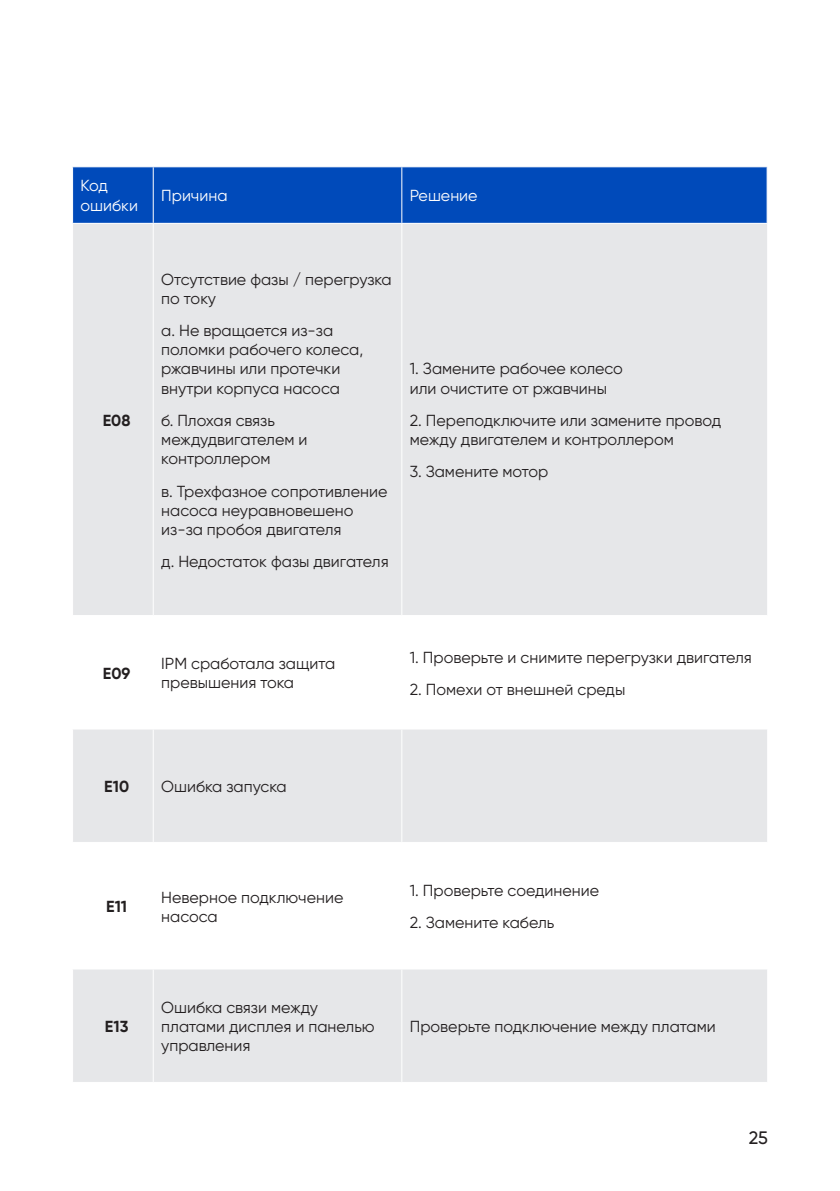
<style>
.page{position:relative;width:840px;height:1191px;background:#fff}
.page>*{position:absolute;margin:0;border:0;box-sizing:border-box;transform-origin:0 0}
.t1{font:500 18px "Gilroy";color:#231f20}
.Текст_для_таблиц{font:16px/19.2px "Gilroy";color:#231f20}
.Текст_для_таблиц-2{font:16px/20px "Gilroy";color:#fff}
.Текст_для_таблиц-3{font:700 16px "Gilroy";color:#231f20}
</style>
<div class="page">
<div style="left:73px;top:167px;width:693px;height:56px;background:#004aba"></div>
<div style="left:73px;top:224px;width:693px;height:858px;background:#e6e7e9"></div>
<svg style="left:73px;top:616px;width:80px;height:352px"></svg>
<svg style="left:154px;top:616px;width:612px;height:352px"></svg>
<hr style="left:153px;top:224px;width:1px;height:391px;background:#fff">
<hr style="left:401px;top:224px;width:1px;height:391px;background:#fff">
<hr style="left:153px;top:616px;width:1px;height:112px;background:#fff">
<hr style="left:401px;top:616px;width:1px;height:112px;background:#fff">
<hr style="left:153px;top:729px;width:1px;height:113px;background:#fff">
<hr style="left:401px;top:729px;width:1px;height:113px;background:#fff">
<hr style="left:153px;top:843px;width:1px;height:125px;background:#fff">
<hr style="left:401px;top:843px;width:1px;height:125px;background:#fff">
<hr style="left:153px;top:969px;width:1px;height:113px;background:#fff">
<hr style="left:401px;top:969px;width:1px;height:113px;background:#fff">
<hr style="left:72px;top:615px;width:81px;height:1px;background:#fff">
<hr style="left:153px;top:615px;width:248px;height:1px;background:#fff">
<hr style="left:401px;top:615px;width:365px;height:1px;background:#fff">
<hr style="left:72px;top:728px;width:81px;height:1px;background:#fff">
<hr style="left:153px;top:728px;width:248px;height:1px;background:#fff">
<hr style="left:401px;top:728px;width:365px;height:1px;background:#fff">
<hr style="left:72px;top:842px;width:81px;height:1px;background:#fff">
<hr style="left:153px;top:842px;width:248px;height:1px;background:#fff">
<hr style="left:401px;top:842px;width:365px;height:1px;background:#fff">
<hr style="left:72px;top:968px;width:81px;height:1px;background:#fff">
<hr style="left:153px;top:968px;width:248px;height:1px;background:#fff">
<hr style="left:401px;top:968px;width:365px;height:1px;background:#fff">
<hr style="left:153px;top:167px;width:1px;height:56px;background:#fff">
<hr style="left:401px;top:167px;width:1px;height:56px;background:#fff">
<p class="Текст_для_таблиц-2" style="left:80px;top:176px;width:59px">Код ошибки</p>
<p class="Текст_для_таблиц-2" style="left:161px;top:186px;width:68px">Причина</p>
<p class="Текст_для_таблиц-2" style="left:409px;top:186px;width:69px">Решение</p>
<p class="Текст_для_таблиц-3" style="left:103px;top:410px;width:29px">E08</p>
<p class="Текст_для_таблиц" style="left:161px;top:269px;width:232px">Отсутствие фазы / перегрузка по току</p>
<p class="Текст_для_таблиц" style="left:161px;top:321px;width:203px">а. Не вращается из-за поломки рабочего колеса, ржавчины или протечки внутри корпуса насоса</p>
<p class="Текст_для_таблиц" style="left:161px;top:410px;width:148px">б. Плохая связь междудвигателем и контроллером</p>
<p class="Текст_для_таблиц" style="left:161px;top:481px;width:227px">в. Трехфазное сопротивление насоса неуравновешено из-за пробоя двигателя</p>
<p class="Текст_для_таблиц" style="left:161px;top:552px;width:229px">д. Недостаток фазы двигателя</p>
<p class="Текст_для_таблиц" style="left:409px;top:359px;width:214px">1. Замените рабочее колесо или очистите от ржавчины</p>
<p class="Текст_для_таблиц" style="left:409px;top:410px;width:313px">2. Переподключите или замените провод между двигателем и контроллером</p>
<p class="Текст_для_таблиц" style="left:409px;top:462px;width:140px">3. Замените мотор</p>
<p class="Текст_для_таблиц-3" style="left:103px;top:663px;width:29px">E09</p>
<p class="Текст_для_таблиц" style="left:161px;top:654px;width:176px">IPM сработала защита превышения тока</p>
<p class="Текст_для_таблиц" style="left:409px;top:647px;width:343px">1. Проверьте и снимите перегрузки двигателя</p>
<p class="Текст_для_таблиц" style="left:409px;top:679px;width:217px">2. Помехи от внешней среды</p>
<p class="Текст_для_таблиц-3" style="left:104px;top:776px;width:26px">Е10</p>
<p class="Текст_для_таблиц" style="left:161px;top:777px;width:127px">Ошибка запуска</p>
<p class="Текст_для_таблиц-3" style="left:106px;top:896px;width:22px">Е11</p>
<p class="Текст_для_таблиц" style="left:161px;top:887px;width:183px">Неверное подключение насоса</p>
<p class="Текст_для_таблиц" style="left:409px;top:880px;width:191px">1. Проверьте соединение</p>
<p class="Текст_для_таблиц" style="left:409px;top:913px;width:146px">2. Замените кабель</p>
<p class="Текст_для_таблиц-3" style="left:105px;top:1016px;width:25px">Е13</p>
<p class="Текст_для_таблиц" style="left:161px;top:997px;width:215px">Ошибка связи между платами дисплея и панелью управления</p>
<p class="Текст_для_таблиц" style="left:409px;top:1016px;width:307px">Проверьте подключение между платами</p>
<p class="t1" style="left:748px;top:1126px;width:21px">25</p>
</div>
